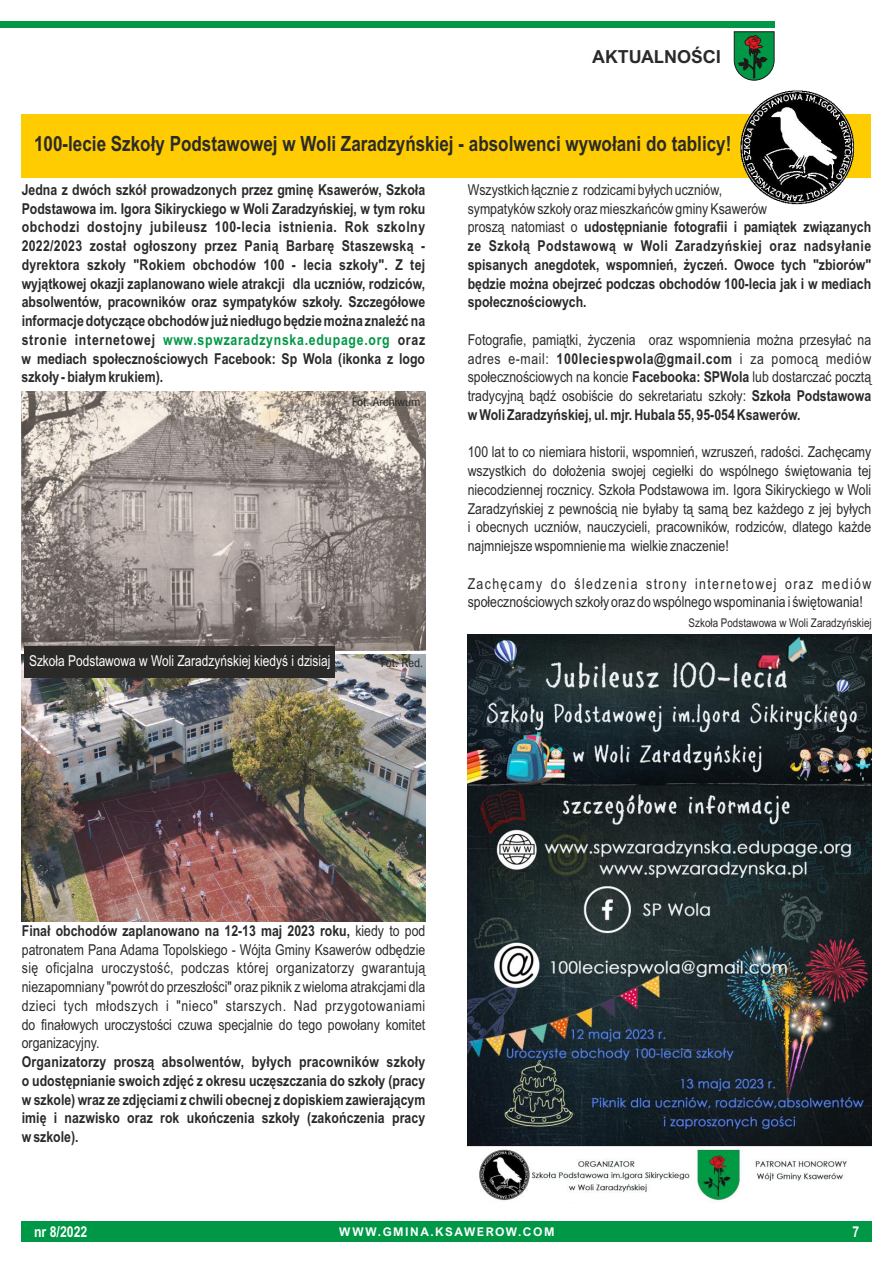
<style>
.page{position:relative;width:893px;height:1263px;background:#fff}
.page>*{position:absolute;margin:0;border:0;box-sizing:border-box;transform-origin:0 0}
.t1{font:700 21px "Arial Narrow";color:#2b2a29}
.t2{font:700 18px "Arial Nova";color:#2b2a29}
.t3{font:700 15px/18.8px "Arial Narrow";color:#2b2a29;text-align:justify}
.t4{font:15px/18.8px "Arial Narrow";color:#2b2a29;text-align:justify}
.t5{font:15px "Arial Narrow";color:#fefefe}
.t6{font:700 15px "Arial Narrow";color:#fefefe}
.t7{font:12px "Arial Narrow";color:#2b2a29}
.t8{font:700 12px "Arial Nova";letter-spacing:.125em;color:#fefefe}
.t9{font:12px "Arial Nova Cond";color:#2b2a29}
.s1{color:#009846}
.s2{font-weight:400}
.s3{font-weight:700}
</style>
<div class="page">
<div style="left:21px;top:1221px;width:851px;height:21px;background:#009846"></div>
<div style="left:0;top:21px;width:774px;height:6px;background:#009846"></div>
<svg style="left:734px;top:31px;width:41px;height:50px;background:#2d7e4c"></svg>
<div style="left:21px;top:114px;width:850px;height:64px;background:#fecc00"></div>
<img style="left:22px;top:655px;width:403px;height:266px">
<img style="left:22px;top:391px;width:403px;height:260px">
<img style="left:740px;top:90px;width:115px;height:115px">
<div style="left:24px;top:646px;width:311px;height:32px;background:#2b2a29"></div>
<img style="left:468px;top:635px;width:403px;height:566px">
<p class="t2" style="left:592px;top:50px;width:130px">AKTUALNOŚCI</p>
<h1 class="t1" style="left:34px;top:136px;width:699px">100-lecie Szkoły Podstawowej w Woli Zaradzyńskiej - absolwenci wywołani do tablicy!</h1>
<p class="t3" style="left:22px;top:182px;width:405px">Jedna z dwóch szkół prowadzonych przez gminę Ksawerów, Szkoła Podstawowa im. Igora Sikiryckiego w Woli Zaradzyńskiej, w tym roku obchodzi dostojny jubileusz 100-lecia istnienia. Rok szkolny 2022/2023 został ogłoszony przez Panią Barbarę Staszewską - dyrektora szkoły "Rokiem obchodów 100 - lecia szkoły". Z tej wyjątkowej okazji zaplanowano wiele atrakcji dla uczniów, rodziców, absolwentów, pracowników oraz sympatyków szkoły. Szczegółowe informacje dotyczące obchodów już niedługo będzie można znaleźć na stronie internetowej <span class="s1">www.spwzaradzynska.edupage.org</span> oraz w mediach społecznościowych Facebook: Sp Wola (ikonka z logo szkoły - białym krukiem).</p>
<p class="t9" style="left:352px;top:397px;width:70px">Fot. Archiwum</p>
<p class="t5" style="left:29px;top:655px;width:303px">Szkoła Podstawowa w Woli Zaradzyńskiej kiedyś i dzisiaj</p>
<p class="t9" style="left:381px;top:658px;width:44px">Fot. Red.</p>
<p class="t3" style="left:468px;top:181px;width:405px;text-align:left"><span class="s2">Wszystkich łącznie z rodzicami byłych uczniów,<br>sympatyków szkoły oraz mieszkańców gminy Ksawerów<br>proszą natomiast o</span> udostępnianie fotografii i pamiątek związanych ze Szkołą Podstawową w Woli Zaradzyńskiej oraz nadsyłanie spisanych anegdotek, wspomnień, życzeń. Owoce tych "zbiorów" będzie można obejrzeć podczas obchodów 100-lecia jak i w mediach społecznościowych.</p>
<p class="t4" style="left:468px;top:331px;width:405px">Fotografie, pamiątki, życzenia oraz wspomnienia można przesyłać na adres e-mail: <span class="s3">100leciespwola@gmail.com</span> i za pomocą mediów społecznościowych na koncie <span class="s3">Facebooka: SPWola</span> lub dostarczać pocztą tradycyjną bądź osobiście do sekretariatu szkoły: <span class="s3">Szkoła Podstawowa w Woli Zaradzyńskiej, ul. mjr. Hubala 55, 95-054 Ksawerów.</span></p>
<p class="t4" style="left:468px;top:444px;width:405px">100 lat to co niemiara historii, wspomnień, wzruszeń, radości. Zachęcamy wszystkich do dołożenia swojej cegiełki do wspólnego świętowania tej niecodziennej rocznicy. Szkoła Podstawowa im. Igora Sikiryckiego w Woli Zaradzyńskiej z pewnością nie byłaby tą samą bez każdego z jej byłych i obecnych uczniów, nauczycieli, pracowników, rodziców, dlatego każde najmniejsze wspomnienie ma wielkie znaczenie!</p>
<p class="t4" style="left:468px;top:575px;width:405px">Zachęcamy do śledzenia strony internetowej oraz mediów społecznościowych szkoły oraz do wspólnego wspominania i świętowania!</p>
<p class="t7" style="left:689px;top:618px;width:185px">Szkoła Podstawowa w Woli Zaradzyńskiej</p>
<p class="t4" style="left:22px;top:922px;width:405px"><span class="s3">Finał obchodów zaplanowano na 12-13 maj 2023 roku,</span> kiedy to pod patronatem Pana Adama Topolskiego - Wójta Gminy Ksawerów odbędzie się oficjalna uroczystość, podczas której organizatorzy gwarantują niezapomniany "powrót do przeszłości" oraz piknik z wieloma atrakcjami dla dzieci tych młodszych i "nieco" starszych. Nad przygotowaniami do finałowych uroczystości czuwa specjalnie do tego powołany komitet organizacyjny.</p>
<p class="t3" style="left:22px;top:1054px;width:405px">Organizatorzy proszą absolwentów, byłych pracowników szkoły o udostępnianie swoich zdjęć z okresu uczęszczania do szkoły (pracy w szkole) wraz ze zdjęciami z chwili obecnej z dopiskiem zawierającym imię i nazwisko oraz rok ukończenia szkoły (zakończenia pracy w szkole).</p>
<p class="t6" style="left:34px;top:1226px;width:55px">nr 8/2022</p>
<p class="t8" style="left:339px;top:1227px;width:217px">WWW.GMINA.KSAWEROW.COM</p>
<p class="t6" style="left:853px;top:1226px;width:8px">7</p>
</div>
